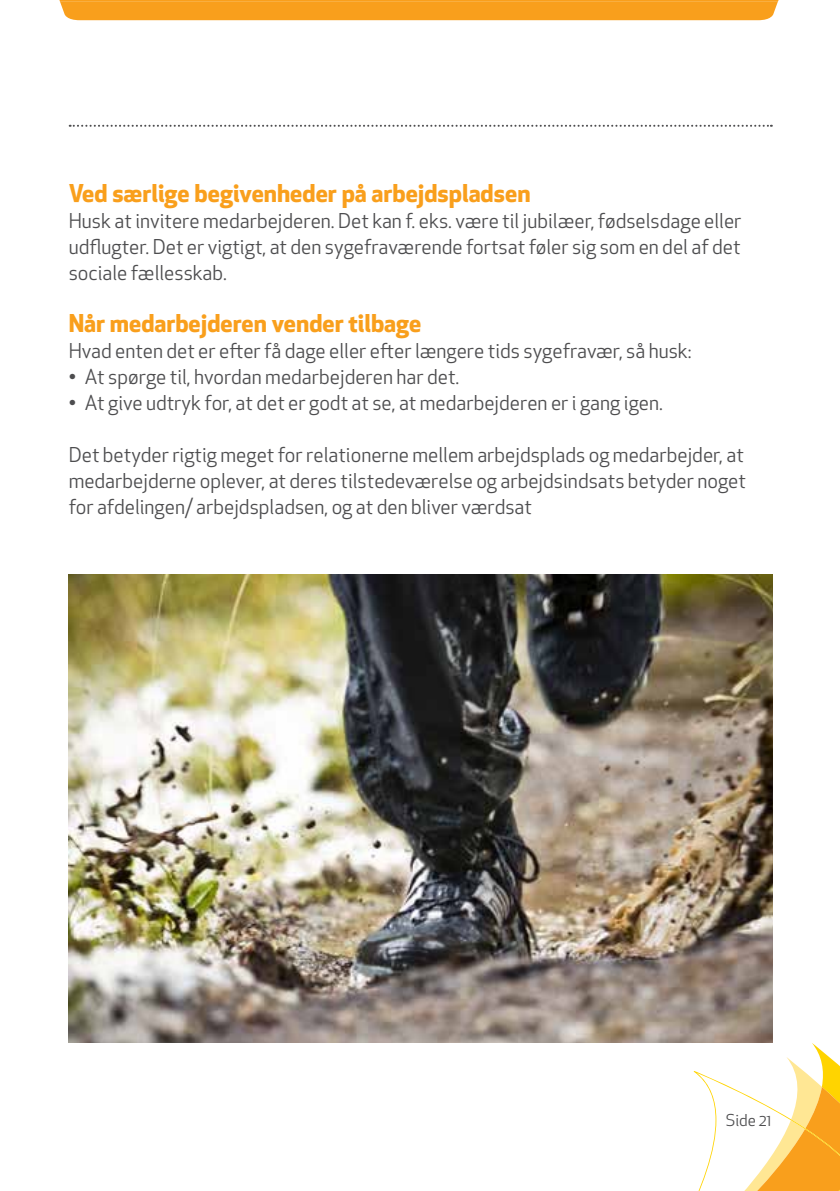
<style>
.page{position:relative;width:840px;height:1191px;background:#fff}
.page>*{position:absolute;margin:0;border:0;box-sizing:border-box;transform-origin:0 0}
.t1{font:700 24px "Apex New";color:#f99f1c}
.t2{font:20px/26px "Apex New";color:#4d4d4f;text-align:justify}
.t3{font:16px "Apex New";color:#4d4d4f}
</style>
<div class="page">
<div style="left:59px;top:0;width:719px;height:20px;background:#f99f1c"></div>
<svg style="left:493px;top:1042px;width:346px;height:149px"></svg>
<svg style="left:70px;top:125px;width:701px;height:2px"></svg>
<img style="left:69px;top:574px;width:703px;height:468px">
<p class="t1" style="left:69px;top:176px;width:463px">Ved særlige begivenheder på arbejdspladsen</p>
<p class="t2" style="left:69px;top:208px;width:674px">Husk at invitere medarbejderen. Det kan f. eks. være til jubilæer, fødselsdage eller udflugter. Det er vigtigt, at den sygefraværende fortsat føler sig som en del af det sociale fællesskab.</p>
<p class="t1" style="left:69px;top:306px;width:354px">Når medarbejderen vender tilbage</p>
<p class="t2" style="left:69px;top:338px;width:624px">Hvad enten det er efter få dage eller efter længere tids sygefravær, så husk:</p>
<p class="t2" style="left:69px;top:364px;width:392px">• At spørge til, hvordan medarbejderen har det.</p>
<p class="t2" style="left:69px;top:390px;width:595px">• At give udtryk for, at det er godt at se, at medarbejderen er i gang igen.</p>
<p class="t2" style="left:69px;top:442px;width:678px">Det betyder rigtig meget for relationerne mellem arbejdsplads og medarbejder, at medarbejderne oplever, at deres tilstedeværelse og arbejdsindsats betyder noget for afdelingen/ arbejdspladsen, og at den bliver værdsat</p>
<p class="t3" style="left:725px;top:1110px;width:48px">Side 21</p>
</div>
